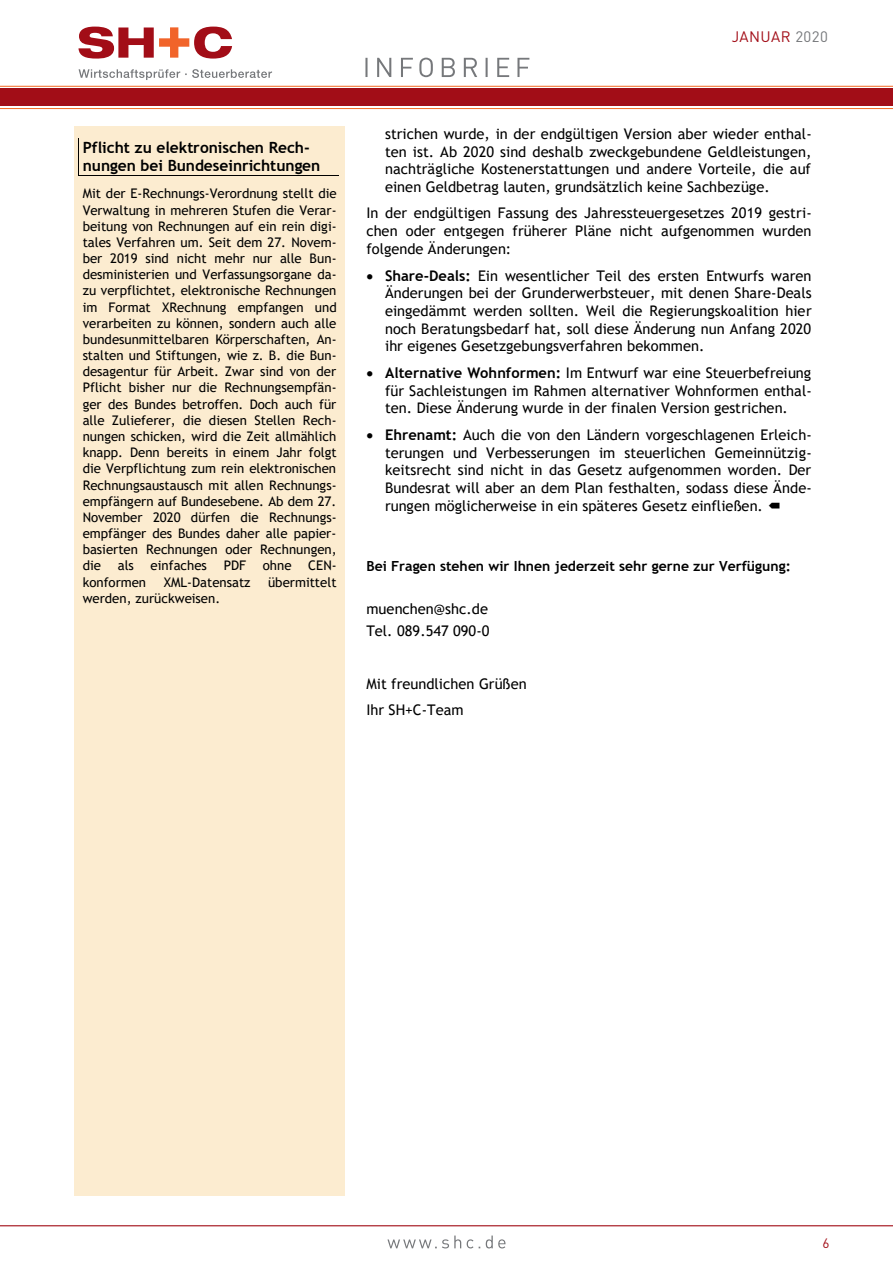
<style>
.page{position:relative;width:893px;height:1263px;background:#fff}
.page>*{position:absolute;margin:0;border:0;box-sizing:border-box;transform-origin:0 0}
.t1{font:700 15.45px/17.9px "Trebuchet MS";color:#000}
.t2{font:15px "DIN";letter-spacing:.03em;color:#a20d17}
.t3{font:14.7px/17.7px "Trebuchet MS";color:#000;text-align:justify}
.t4{font:700 13.95px "Trebuchet MS";color:#000}
.t5{font:13.5px "DIN";color:#a20d17}
.t6{font:13.2px/16.2px "Trebuchet MS";color:#000;text-align:justify}
.s1{color:#76787b}
.s2{font-weight:700}
</style>
<div class="page">
<svg style="left:365px;top:58px;width:164px;height:19px"></svg>
<svg style="left:78px;top:27px;width:154px;height:32px"></svg>
<svg style="left:79px;top:69px;width:193px;height:11px"></svg>
<svg style="left:0;top:86px;width:893px;height:23px;background:#b53638"></svg>
<svg style="left:387px;top:1235px;width:118px;height:13px"></svg>
<hr style="left:0;top:1225px;width:893px;height:1px;background:#a20d17">
<div style="left:74px;top:126px;width:271px;height:1070px;background:#fcecd0"></div>
<hr style="left:79px;top:175px;width:260px;height:1px;background:#000">
<svg style="left:78px;top:138px;width:1px;height:38px"></svg>
<p class="t2" style="left:732px;top:27px;width:98px">JANUAR <span class="s1">2020</span></p>
<p class="t1" style="left:83px;top:138px;width:239px">Pflicht zu elektronischen Rech&shy;nungen bei Bundeseinrichtungen</p>
<p class="t6" style="left:83px;top:186px;width:256px">Mit der E-Rechnungs-Verordnung stellt die Verwaltung in mehreren Stufen die Verar&shy;beitung von Rechnungen auf ein rein digi&shy;tales Verfahren um. Seit dem 27. Novem&shy;ber 2019 sind nicht mehr nur alle Bun&shy;desministerien und Verfassungsorgane da&shy;zu verpflichtet, elektronische Rechnungen im Format XRechnung empfangen und verarbeiten zu können, sondern auch alle bundesunmittelbaren Körperschaften, An&shy;stalten und Stiftungen, wie z. B. die Bun&shy;desagentur für Arbeit. Zwar sind von der Pflicht bisher nur die Rechnungsempfän&shy;ger des Bundes betroffen. Doch auch für alle Zulieferer, die diesen Stellen Rech&shy;nungen schicken, wird die Zeit allmählich knapp. Denn bereits in einem Jahr folgt die Verpflichtung zum rein elektronischen Rechnungsaustausch mit allen Rechnungs&shy;empfängern auf Bundesebene. Ab dem 27.<br>November 2020 dürfen die Rechnungs&shy;empfänger des Bundes daher alle papier&shy;basierten Rechnungen oder Rechnungen, die</p>
<p class="t6" style="left:118px;top:557px;width:18px">als</p>
<p class="t6" style="left:151px;top:557px;width:58px">einfaches</p>
<p class="t6" style="left:224px;top:557px;width:24px">PDF</p>
<p class="t6" style="left:263px;top:557px;width:30px">ohne</p>
<p class="t6" style="left:308px;top:557px;width:30px">CEN-</p>
<p class="t6" style="left:83px;top:574px;width:65px">konformen</p>
<p class="t6" style="left:164px;top:574px;width:88px">XML-Datensatz</p>
<p class="t6" style="left:268px;top:574px;width:70px">übermittelt</p>
<p class="t6" style="left:83px;top:590px;width:139px">werden, zurückweisen.</p>
<p class="t3" style="left:385px;top:125px;width:428px">strichen wurde, in der endgültigen Version aber wieder enthal&shy;ten ist. Ab 2020 sind deshalb zweckgebundene Geldleistungen, nachträgliche Kostenerstattungen und andere Vorteile, die auf einen Geldbetrag lauten, grundsätzlich keine Sachbezüge.</p>
<p class="t3" style="left:366px;top:204px;width:447px">In der endgültigen Fassung des Jahressteuergesetzes 2019 gestri&shy;chen oder entgegen früherer Pläne nicht aufgenommen wurden folgende Änderungen:</p>
<p class="t3" style="left:385px;top:266px;width:428px;text-indent:-19px">• <span class="s2">Share-Deals:</span> Ein wesentlicher Teil des ersten Entwurfs waren Änderungen bei der Grunderwerbsteuer, mit denen Share-Deals eingedämmt werden sollten. Weil die Regierungskoalition hier noch Beratungsbedarf hat, soll diese Änderung nun Anfang 2020 ihr eigenes Gesetzgebungsverfahren bekommen.</p>
<p class="t3" style="left:385px;top:364px;width:428px;text-indent:-19px">• <span class="s2">Alternative Wohnformen:</span> Im Entwurf war eine Steuerbefreiung für Sachleistungen im Rahmen alternativer Wohnformen enthal&shy;ten. Diese Änderung wurde in der finalen Version gestrichen.</p>
<p class="t3" style="left:385px;top:426px;width:428px;text-indent:-19px">• <span class="s2">Ehrenamt:</span> Auch die von den Ländern vorgeschlagenen Erleich&shy;terungen und Verbesserungen im steuerlichen Gemeinnützig&shy;keitsrecht sind nicht in das Gesetz aufgenommen worden. Der Bundesrat will aber an dem Plan festhalten, sodass diese Ände&shy;rungen möglicherweise in ein späteres Gesetz einfließen.</p>
<p class="t4" style="left:366px;top:557px;width:426px">Bei Fragen stehen wir Ihnen jederzeit sehr gerne zur Verfügung:</p>
<p class="t3" style="left:366px;top:598px;width:125px;line-height:21.5px">muenchen@shc.de<br>Tel. 089.547 090-0</p>
<p class="t3" style="left:366px;top:670px;width:162px;line-height:26.4px">Mit freundlichen Grüßen<br>Ihr SH+C-Team</p>
<p class="t5" style="left:822px;top:1235px;width:9px">6</p>
</div>
